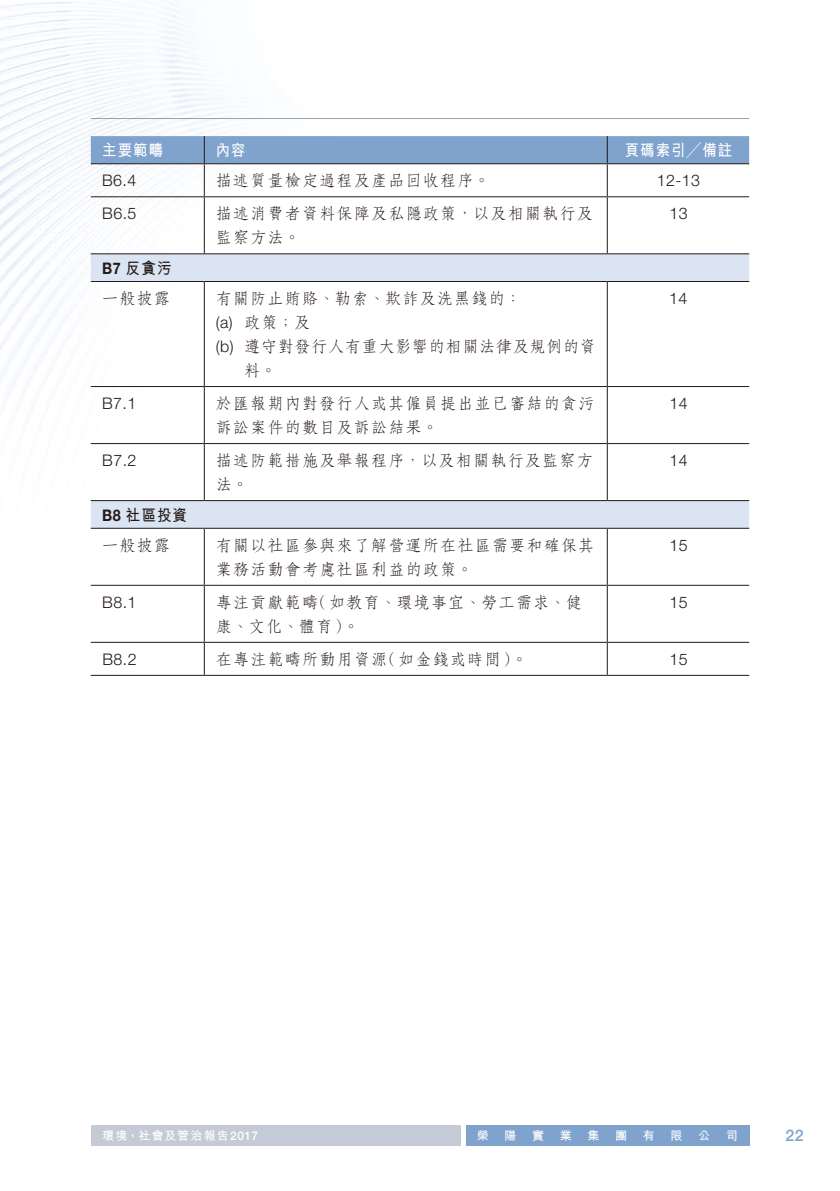
<style>
.page{position:relative;width:840px;height:1191px;background:#fff}
.page>*{position:absolute;margin:0;border:0;box-sizing:border-box;transform-origin:0 0}
.t1{font:16px/24px "DF Fang Song Std W4";letter-spacing:.08em;color:#231916}
.t2{font:300 16px "Helvetica Neue LT Std";letter-spacing:.03em;color:#231916}
.t3{font:16px "DF Fang Song Std W4";letter-spacing:.05em;color:#231916}
.t4{font:700 16px "M Hei HK";letter-spacing:.08em;color:#fff;scale:.9 1}
.t5{font:700 16px "M Hei HK";letter-spacing:.08em;color:#231916;scale:.9 1}
.t6{font:500 16px "Helvetica Neue LT Std";color:#80a3ce}
.t7{font:700 12px "M Hei HK";letter-spacing:.1em;color:#fff}
.s1{font-family:"Helvetica Neue LT Std"}
.s2{font-family:"Helvetica Neue LT Std";font-weight:300}
.s3{font-family:"Helvetica Neue LT Std";font-weight:500}
</style>
<div class="page">
<img style="left:0;top:0;width:750px;height:1146px">
<div style="left:466px;top:1125px;width:282px;height:20px;background:#80a3ce"></div>
<div style="left:91px;top:1125px;width:369px;height:20px;background:#c4cbd6"></div>
<hr style="left:91px;top:118px;width:657px;height:1px;background:#a0a0a1">
<svg style="left:91px;top:254px;width:657px;height:274px"></svg>
<div style="left:91px;top:136px;width:657px;height:27px;background:#80a3ce"></div>
<hr style="left:91px;top:163px;width:113px;height:1px;background:#231916">
<hr style="left:204px;top:163px;width:403px;height:1px;background:#231916">
<hr style="left:607px;top:163px;width:141px;height:1px;background:#231916">
<hr style="left:204px;top:164px;width:1px;height:32px;background:#231916">
<hr style="left:606px;top:164px;width:1px;height:32px;background:#231916">
<hr style="left:91px;top:196px;width:113px;height:1px;background:#231916">
<hr style="left:204px;top:196px;width:403px;height:1px;background:#231916">
<hr style="left:204px;top:197px;width:1px;height:56px;background:#231916">
<hr style="left:607px;top:196px;width:141px;height:1px;background:#231916">
<hr style="left:606px;top:197px;width:1px;height:56px;background:#231916">
<hr style="left:91px;top:253px;width:113px;height:1px;background:#231916">
<hr style="left:204px;top:253px;width:403px;height:1px;background:#231916">
<hr style="left:607px;top:253px;width:141px;height:1px;background:#231916">
<hr style="left:91px;top:281px;width:113px;height:1px;background:#231916">
<hr style="left:204px;top:281px;width:403px;height:1px;background:#231916">
<hr style="left:204px;top:282px;width:1px;height:104px;background:#231916">
<hr style="left:607px;top:281px;width:141px;height:1px;background:#231916">
<hr style="left:606px;top:282px;width:1px;height:104px;background:#231916">
<hr style="left:91px;top:386px;width:113px;height:1px;background:#231916">
<hr style="left:204px;top:386px;width:403px;height:1px;background:#231916">
<hr style="left:204px;top:387px;width:1px;height:56px;background:#231916">
<hr style="left:607px;top:386px;width:141px;height:1px;background:#231916">
<hr style="left:606px;top:387px;width:1px;height:56px;background:#231916">
<hr style="left:91px;top:443px;width:113px;height:1px;background:#231916">
<hr style="left:204px;top:443px;width:403px;height:1px;background:#231916">
<hr style="left:204px;top:444px;width:1px;height:56px;background:#231916">
<hr style="left:607px;top:443px;width:141px;height:1px;background:#231916">
<hr style="left:606px;top:444px;width:1px;height:56px;background:#231916">
<hr style="left:91px;top:500px;width:113px;height:1px;background:#231916">
<hr style="left:204px;top:500px;width:403px;height:1px;background:#231916">
<hr style="left:607px;top:500px;width:141px;height:1px;background:#231916">
<hr style="left:91px;top:528px;width:113px;height:1px;background:#231916">
<hr style="left:204px;top:528px;width:403px;height:1px;background:#231916">
<hr style="left:204px;top:529px;width:1px;height:56px;background:#231916">
<hr style="left:607px;top:528px;width:141px;height:1px;background:#231916">
<hr style="left:606px;top:529px;width:1px;height:56px;background:#231916">
<hr style="left:91px;top:585px;width:113px;height:1px;background:#231916">
<hr style="left:204px;top:585px;width:403px;height:1px;background:#231916">
<hr style="left:204px;top:586px;width:1px;height:56px;background:#231916">
<hr style="left:607px;top:585px;width:141px;height:1px;background:#231916">
<hr style="left:606px;top:586px;width:1px;height:56px;background:#231916">
<hr style="left:91px;top:642px;width:113px;height:1px;background:#231916">
<hr style="left:204px;top:642px;width:403px;height:1px;background:#231916">
<hr style="left:204px;top:643px;width:1px;height:32px;background:#231916">
<hr style="left:607px;top:642px;width:141px;height:1px;background:#231916">
<hr style="left:606px;top:643px;width:1px;height:32px;background:#231916">
<hr style="left:91px;top:675px;width:113px;height:1px;background:#231916">
<hr style="left:204px;top:675px;width:403px;height:1px;background:#231916">
<hr style="left:607px;top:675px;width:141px;height:1px;background:#231916">
<p class="t4" style="left:102px;top:139px;width:69px">主要範疇</p>
<p class="t4" style="left:215px;top:139px;width:35px">內容</p>
<p class="t4" style="left:624px;top:139px;width:121px">頁碼索引╱備註</p>
<p class="t2" style="left:102px;top:171px;width:36px">B6.4</p>
<p class="t1" style="left:215px;top:168px;width:275px">描述質量檢定過程及產品回收程序。</p>
<p class="t2" style="left:656px;top:171px;width:45px">12-13</p>
<p class="t2" style="left:102px;top:204px;width:36px">B6.5</p>
<p class="t1" style="left:216px;top:201px;width:378px">描述消費者資料保障及私隱政策，以及相關執行及監察方法。</p>
<p class="t2" style="left:669px;top:204px;width:20px">13</p>
<p class="t5" style="left:102px;top:256px;width:78px"><span class="s1">B7</span> 反貪污</p>
<p class="t1" style="left:102px;top:286px;width:69px">一般披露</p>
<p class="t1" style="left:215px;top:286px;width:307px">有關防止賄賂、勒索、欺詐及洗黑錢的：</p>
<p class="t1" style="left:215px;top:310px;width:96px"><span class="s2">(a)</span> 政策；及</p>
<p class="t3" style="left:216px;top:337px;width:381px"><span class="s2">(b)</span> 遵守對發行人有重大影響的相關法律及規例的資</p>
<p class="t1" style="left:244px;top:358px;width:34px">料。</p>
<p class="t2" style="left:669px;top:288px;width:20px">14</p>
<p class="t2" style="left:102px;top:393px;width:36px">B7.1</p>
<p class="t1" style="left:215px;top:391px;width:380px">於匯報期內對發行人或其僱員提出並已審結的貪污訴訟案件的數目及訴訟結果。</p>
<p class="t2" style="left:669px;top:393px;width:20px">14</p>
<p class="t2" style="left:102px;top:450px;width:36px">B7.2</p>
<p class="t1" style="left:216px;top:448px;width:378px">描述防範措施及舉報程序，以及相關執行及監察方法。</p>
<p class="t2" style="left:669px;top:450px;width:20px">14</p>
<p class="t5" style="left:102px;top:503px;width:96px"><span class="s1">B8</span> 社區投資</p>
<p class="t1" style="left:102px;top:532px;width:69px">一般披露</p>
<p class="t1" style="left:215px;top:532px;width:380px">有關以社區參與來了解營運所在社區需要和確保其業務活動會考慮社區利益的政策。</p>
<p class="t2" style="left:669px;top:535px;width:20px">15</p>
<p class="t2" style="left:102px;top:592px;width:36px">B8.1</p>
<p class="t1" style="left:216px;top:589px;width:367px">專注貢獻範疇（如教育、環境事宜、勞工需求、健康、文化、體育）。</p>
<p class="t2" style="left:669px;top:592px;width:20px">15</p>
<p class="t2" style="left:102px;top:649px;width:36px">B8.2</p>
<p class="t1" style="left:216px;top:646px;width:313px">在專注範疇所動用資源（如金錢或時間）。</p>
<p class="t2" style="left:669px;top:649px;width:20px">15</p>
<p class="t7" style="left:102px;top:1127px;width:157px">環境、社會及管治報告<span class="s3">2017</span></p>
<p class="t7" style="left:476px;top:1127px;width:13px">榮</p>
<p class="t7" style="left:504px;top:1127px;width:13px">陽</p>
<p class="t7" style="left:532px;top:1127px;width:13px">實</p>
<p class="t7" style="left:559px;top:1127px;width:13px">業</p>
<p class="t7" style="left:587px;top:1127px;width:13px">集</p>
<p class="t7" style="left:614px;top:1127px;width:13px">團</p>
<p class="t7" style="left:642px;top:1127px;width:13px">有</p>
<p class="t7" style="left:670px;top:1127px;width:13px">限</p>
<p class="t7" style="left:697px;top:1127px;width:13px">公</p>
<p class="t7" style="left:725px;top:1127px;width:13px">司</p>
<p class="t6" style="left:785px;top:1125px;width:20px">22</p>
</div>
